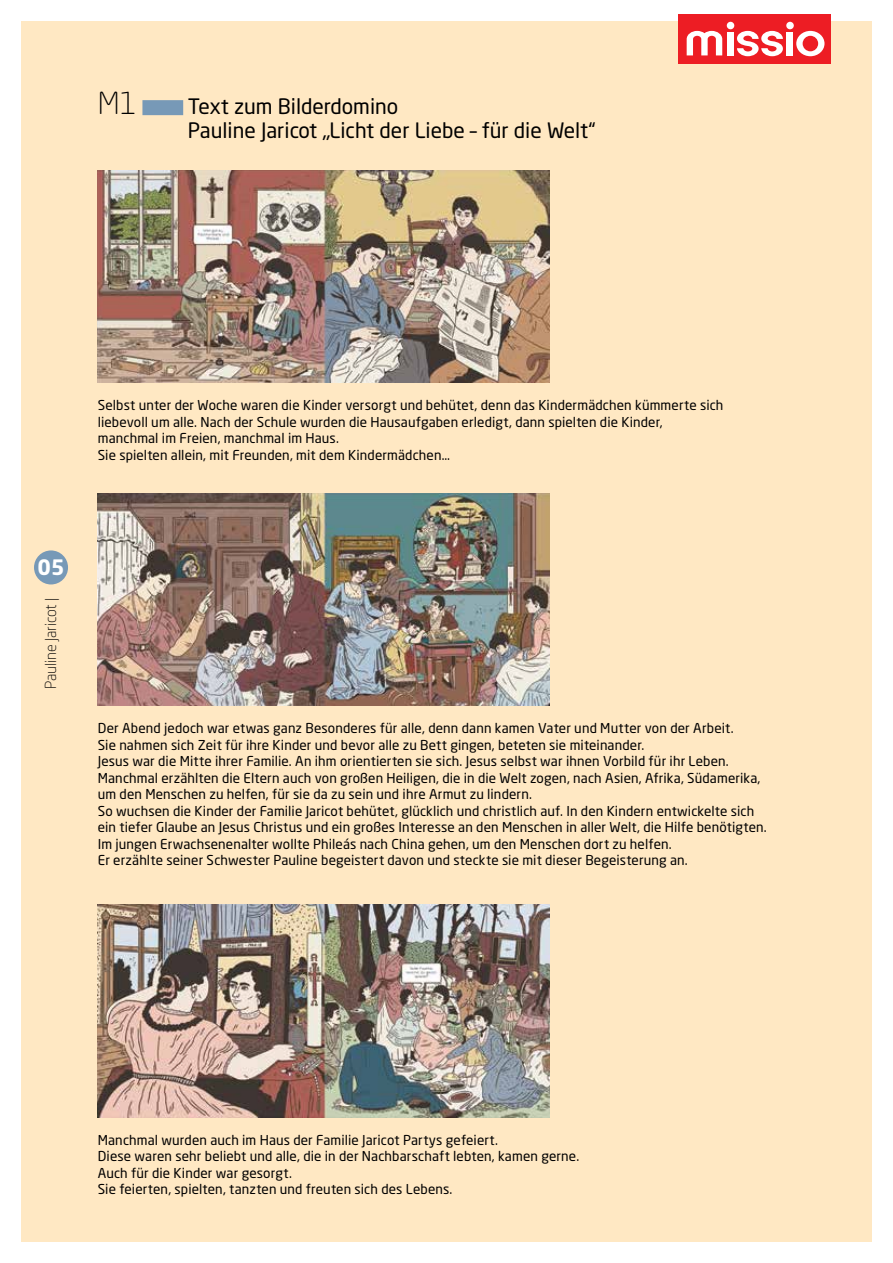
<style>
.page{position:relative;width:893px;height:1263px;background:#fff}
.page>*{position:absolute;margin:0;border:0;box-sizing:border-box;transform-origin:0 0}
.t1{font:300 30px "Neo Sans Std";color:#000}
.t2{font:21px/24px "Neo Sans Std";color:#000}
.t3{font:700 21px "Neo Sans Std";color:#fff}
.t4{font:300 15px "Neo Sans Std";color:#000}
.t5{font:13.5px/16.5px "Neo Sans Std";letter-spacing:.005em;color:#000}
</style>
<div class="page">
<div style="left:21px;top:21px;width:851px;height:1221px;background:#ffe8c3"></div>
<div style="left:678px;top:14px;width:152px;height:49px;background:#ed1d24"></div>
<svg style="left:687px;top:31px;width:35px;height:24px"></svg>
<svg style="left:737px;top:31px;width:46px;height:25px"></svg>
<div style="left:727px;top:32px;width:6px;height:23px;background:#fff"></div>
<div style="left:727px;top:22px;width:7px;height:7px;background:#fff;border-radius:50%"></div>
<div style="left:786px;top:32px;width:7px;height:23px;background:#fff"></div>
<div style="left:786px;top:22px;width:8px;height:7px;background:#fff;border-radius:50%"></div>
<svg style="left:796px;top:31px;width:28px;height:25px"></svg>
<div style="left:34px;top:550px;width:34px;height:34px;background:#7799b7;border-radius:50%"></div>
<div style="left:142px;top:100px;width:41px;height:15px;background:#7799b7"></div>
<img style="left:98px;top:170px;width:451px;height:213px">
<img style="left:98px;top:493px;width:451px;height:213px">
<img style="left:98px;top:905px;width:451px;height:212px">
<h1 class="t1" style="left:98px;top:86px;width:41px">M1</h1>
<h2 class="t2" style="left:188px;top:94px;width:409px">Text zum Bilderdomino<br>Pauline Jaricot „Licht der Liebe – für die Welt“</h2>
<p class="t5" style="left:98px;top:397px;width:627px">Selbst unter der Woche waren die Kinder versorgt und behütet, denn das Kindermädchen kümmerte sich liebevoll um alle. Nach der Schule wurden die Hausaufgaben erledigt, dann spielten die Kinder, manchmal im Freien, manchmal im Haus.<br>Sie spielten allein, mit Freunden, mit dem Kindermädchen…</p>
<h2 class="t3" style="left:37px;top:554px;width:29px">05</h2>
<p class="t4" style="left:42px;top:689px;width:93px;rotate:-90deg">Pauline Jaricot |</p>
<p class="t5" style="left:98px;top:720px;width:671px">Der Abend jedoch war etwas ganz Besonderes für alle, denn dann kamen Vater und Mutter von der Arbeit.<br>Sie nahmen sich Zeit für ihre Kinder und bevor alle zu Bett gingen, beteten sie miteinander.<br>Jesus war die Mitte ihrer Familie. An ihm orientierten sie sich. Jesus selbst war ihnen Vorbild für ihr Leben.<br>Manchmal erzählten die Eltern auch von großen Heiligen, die in die Welt zogen, nach Asien, Afrika, Südamerika, um den Menschen zu helfen, für sie da zu sein und ihre Armut zu lindern.<br>So wuchsen die Kinder der Familie Jaricot behütet, glücklich und christlich auf. In den Kindern entwickelte sich ein tiefer Glaube an Jesus Christus und ein großes Interesse an den Menschen in aller Welt, die Hilfe benötigten.<br>Im jungen Erwachsenenalter wollte Phileás nach China gehen, um den Menschen dort zu helfen.<br>Er erzählte seiner Schwester Pauline begeistert davon und steckte sie mit dieser Begeisterung an.</p>
<p class="t5" style="left:98px;top:1131px;width:483px">Manchmal wurden auch im Haus der Familie Jaricot Partys gefeiert.<br>Diese waren sehr beliebt und alle, die in der Nachbarschaft lebten, kamen gerne.<br>Auch für die Kinder war gesorgt.<br>Sie feierten, spielten, tanzten und freuten sich des Lebens.</p>
</div>
